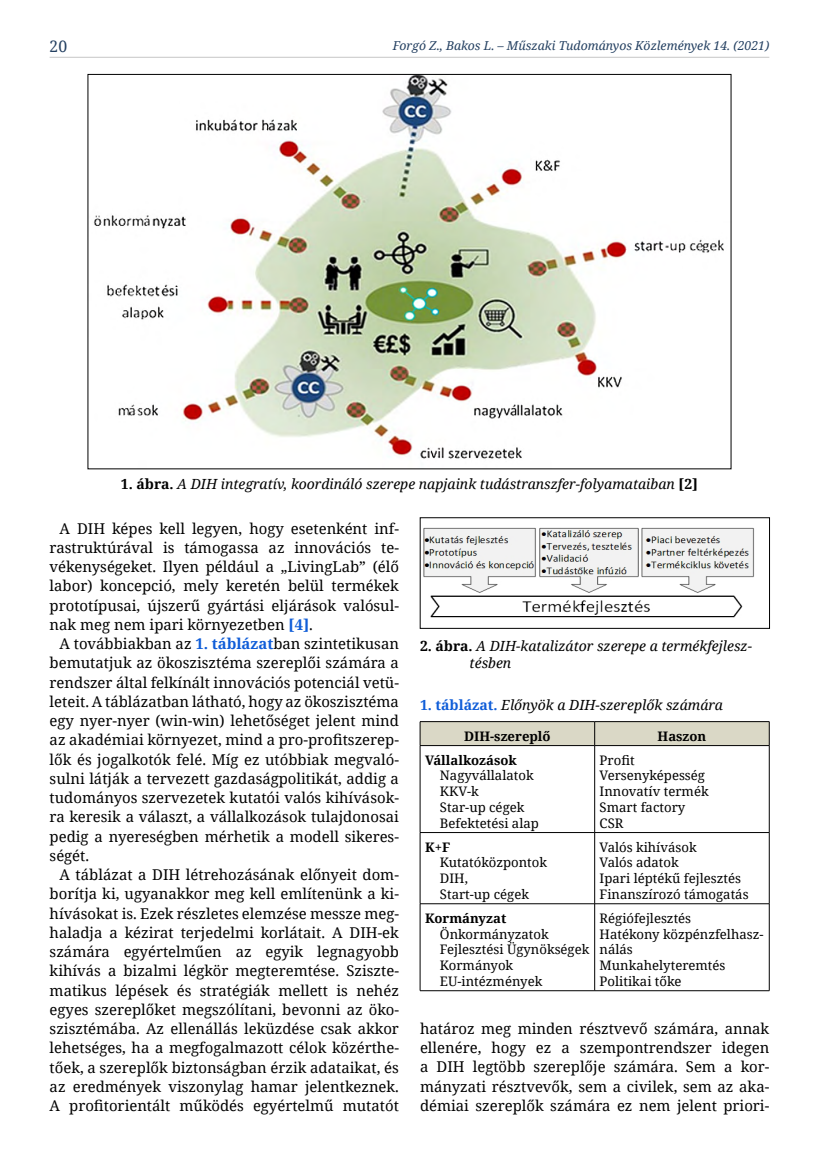
<style>
.page{position:relative;width:819px;height:1161px;background:#fff}
.page>*{position:absolute;margin:0;border:0;box-sizing:border-box;transform-origin:0 0}
.t1{font:15.75px "Noto Serif";color:#244061}
.t2{font:14.88px/19.2px "Noto Serif";color:#000;text-align:justify}
.t3{font:italic 14px/17.5px "Noto Serif";color:#000}
.t4{font:13.12px/15.8px "Noto Serif";color:#000}
.t5{font:700 13.12px "Noto Serif";color:#000}
.t6{font:italic 12.25px "Noto Serif";color:#244061}
.s1{font-weight:700;font-style:normal}
.s2{font-weight:700;color:#0f5dd8}
.s3{font-weight:700;font-style:normal;color:#0f5dd8}
</style>
<div class="page">
<hr style="left:50px;top:57px;width:719px;height:1px;background:#c6c6c6">
<img style="left:93px;top:76px;width:631px;height:383px">
<img style="left:424px;top:527px;width:331px;height:91px">
<hr style="left:420px;top:721px;width:174px;height:1px;background:#000">
<hr style="left:594px;top:721px;width:175px;height:1px;background:#000">
<div style="left:420px;top:722px;width:350px;height:23px;background:#dad8c6"></div>
<hr style="left:420px;top:745px;width:174px;height:1px;background:#000">
<hr style="left:420px;top:746px;width:1px;height:86px;background:#000">
<hr style="left:594px;top:745px;width:175px;height:1px;background:#000">
<hr style="left:594px;top:746px;width:1px;height:86px;background:#000">
<hr style="left:769px;top:746px;width:1px;height:86px;background:#000">
<hr style="left:420px;top:832px;width:174px;height:1px;background:#000">
<hr style="left:420px;top:832px;width:1px;height:72px;background:#000">
<hr style="left:594px;top:832px;width:175px;height:1px;background:#000">
<hr style="left:594px;top:832px;width:1px;height:72px;background:#000">
<hr style="left:769px;top:832px;width:1px;height:72px;background:#000">
<hr style="left:420px;top:903px;width:174px;height:1px;background:#000">
<hr style="left:420px;top:904px;width:1px;height:86px;background:#000">
<hr style="left:594px;top:903px;width:175px;height:1px;background:#000">
<hr style="left:594px;top:904px;width:1px;height:86px;background:#000">
<hr style="left:769px;top:904px;width:1px;height:86px;background:#000">
<hr style="left:420px;top:990px;width:174px;height:1px;background:#000">
<hr style="left:594px;top:990px;width:175px;height:1px;background:#000">
<p class="t1" style="left:50px;top:35px;width:19px">20</p>
<p class="t6" style="left:393px;top:37px;width:378px">Forgó Z., Bakos L. – Műszaki Tudományos Közlemények 14. (2021)</p>
<p class="t3" style="left:121px;top:474px;width:578px"><span class="s1">1. ábra.</span> A DIH integratív, koordináló szerepe napjaink tudástranszfer-folyamataiban <span class="s1">[2]</span></p>
<p class="t2" style="left:50px;top:518px;width:351px;text-indent:10px">A DIH képes kell legyen, hogy esetenként inf&shy;rastruktúrával is támogassa az innovációs te&shy;vékenységeket. Ilyen például a „LivingLab” (élő labor) koncepció, mely keretén belül termékek prototípusai, újszerű gyártási eljárások valósul&shy;nak meg nem ipari környezetben <span class="s2">[4]</span>.</p>
<p class="t2" style="left:50px;top:633px;width:351px;text-indent:10px">A továbbiakban az <span class="s2">1. táblázat</span>ban szintetikusan bemutatjuk az ökoszisztéma szereplői számára a rendszer által felkínált innovációs potenciál vetü&shy;leteit. A táblázatban látható, hogy az ökoszisztéma egy nyer-nyer (win-win) lehetőséget jelent mind az akadémiai környezet, mind a pro-profitszerep&shy;lők és jogalkotók felé. Míg ez utóbbiak megvaló&shy;sulni látják a tervezett gazdaságpolitikát, addig a tudományos szervezetek kutatói valós kihívások&shy;ra keresik a választ, a vállalkozások tulajdonosai pedig a nyereségben mérhetik a modell sikeres&shy;ségét.</p>
<p class="t2" style="left:50px;top:864px;width:351px;text-indent:10px">A táblázat a DIH létrehozásának előnyeit dom&shy;borítja ki, ugyanakkor meg kell említenünk a ki&shy;hívásokat is. Ezek részletes elemzése messze meg&shy;haladja a kézirat terjedelmi korlátait. A DIH‑ek számára egyértelműen az egyik legnagyobb kihívás a bizalmi légkör megteremtése. Sziszte&shy;matikus lépések és stratégiák mellett is nehéz egyes szereplőket megszólítani, bevonni az öko&shy;szisztémába. Az ellenállás leküzdése csak akkor lehetséges, ha a megfogalmazott célok közérthe&shy;tőek, a szereplők biztonságban érzik adataikat, és az eredmények viszonylag hamar jelentkeznek.<br>A profitorientált működés egyértelmű mutatót</p>
<p class="t3" style="left:469px;top:636px;width:284px;text-indent:-50px"><span class="s1">2. ábra.</span> A DIH-katalizátor szerepe a termékfejlesz&shy;tésben</p>
<p class="t3" style="left:420px;top:695px;width:304px"><span class="s3">1. táblázat.</span> Előnyök a DIH-szereplők számára</p>
<p class="t5" style="left:464px;top:727px;width:88px">DIH-szereplő</p>
<p class="t5" style="left:657px;top:727px;width:50px">Haszon</p>
<p class="t5" style="left:425px;top:750px;width:93px">Vállalkozások</p>
<p class="t4" style="left:440px;top:767px;width:100px">Nagyvállalatok<br>KKV-k<br>Star-up cégek<br>Befektetési alap</p>
<p class="t4" style="left:599px;top:751px;width:111px">Profit<br>Versenyképesség<br>Innovatív termék<br>Smart factory<br>CSR</p>
<p class="t5" style="left:425px;top:837px;width:27px">K+F</p>
<p class="t4" style="left:440px;top:854px;width:109px">Kutatóközpontok<br>DIH,<br>Start-up cégek</p>
<p class="t5" style="left:425px;top:909px;width:83px">Kormányzat</p>
<p class="t4" style="left:440px;top:925px;width:151px">Önkormányzatok<br>Fejlesztési Ügynökségek<br>Kormányok<br>EU-intézmények</p>
<p class="t4" style="left:599px;top:838px;width:150px">Valós kihívások<br>Valós adatok<br>Ipari léptékű fejlesztés<br>Finanszírozó támogatás</p>
<p class="t4" style="left:599px;top:909px;width:165px">Régiófejlesztés<br>Hatékony közpénzfelhasz&shy;nálás<br>Munkahelyteremtés<br>Politikai tőke</p>
<p class="t2" style="left:420px;top:1018px;width:351px">határoz meg minden résztvevő számára, annak ellenére, hogy ez a szempontrendszer idegen a DIH legtöbb szereplője számára. Sem a kor&shy;mányzati résztvevők, sem a civilek, sem az aka&shy;démiai szereplők számára ez nem jelent priori-</p>
</div>
